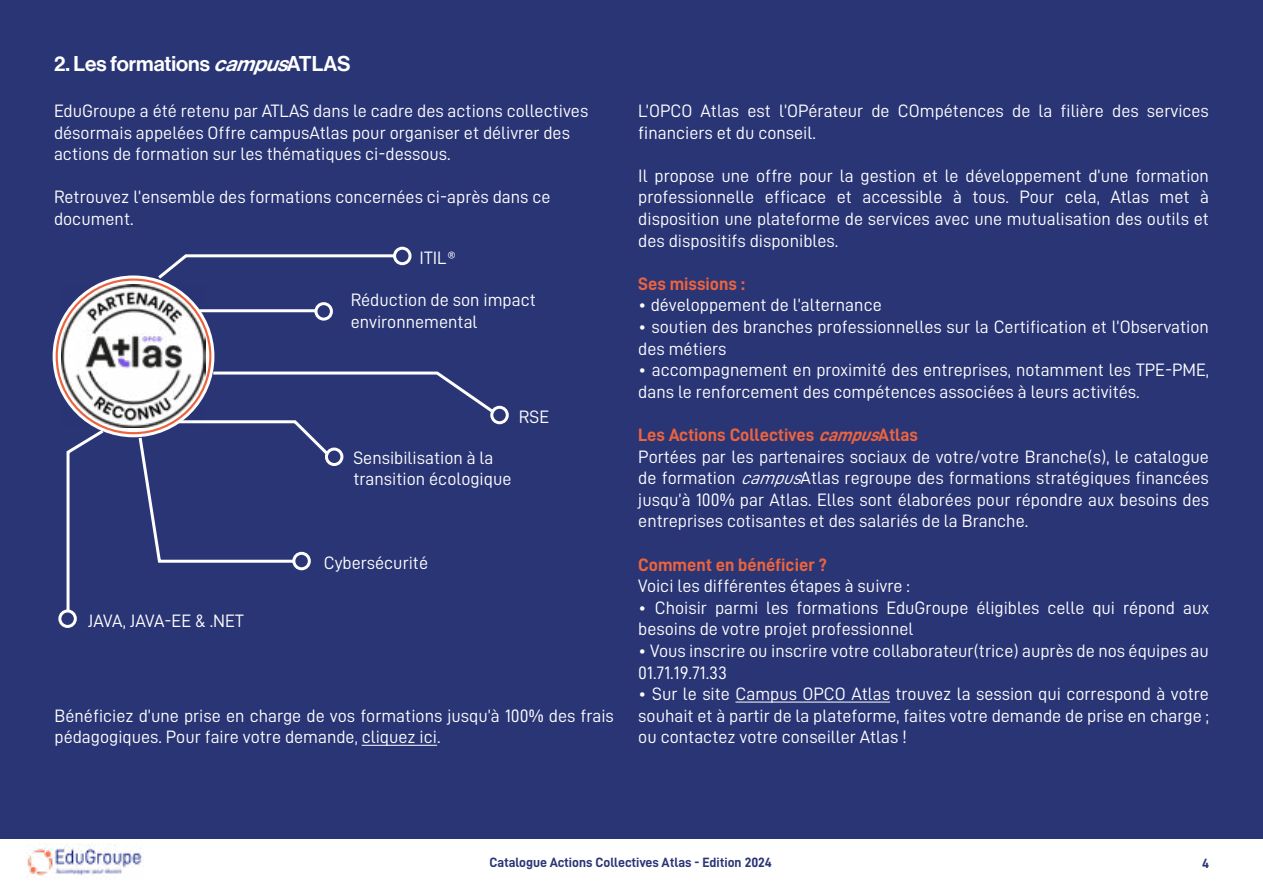
<style>
.page{position:relative;width:1263px;height:893px;background:#fff}
.page>*{position:absolute;margin:0;border:0;box-sizing:border-box;transform-origin:0 0}
.t1{font:21px "Neue Haas Display Mediu";color:#fff}
.t2{font:18px/21.6px "D DIN";color:#fff}
.t3{font:18px "D DIN Bold";color:#ec643e}
.t4{font:13.5px "D DIN Bold";color:#2a3576}
.s1{font-style:italic}
</style>
<div class="page">
<img style="left:27px;top:845px;width:115px;height:31px">
<div style="left:0;top:0;width:1263px;height:839px;background:#2a3576"></div>
<hr style="left:362px;top:745px;width:75px;height:1px;background:#fff">
<svg style="left:155px;top:254px;width:242px;height:28px"></svg>
<div style="left:393px;top:247px;width:18px;height:18px;border:3px solid #fff;border-radius:50%"></div>
<div style="left:490px;top:406px;width:19px;height:18px;border:3px solid #fff;border-radius:50%"></div>
<div style="left:292px;top:552px;width:19px;height:18px;border:3px solid #fff;border-radius:50%"></div>
<div style="left:58px;top:609px;width:19px;height:19px;border:3px solid #fff;border-radius:50%"></div>
<svg style="left:65px;top:428px;width:42px;height:186px"></svg>
<svg style="left:137px;top:370px;width:359px;height:194px"></svg>
<svg style="left:54px;top:277px;width:159px;height:159px"></svg>
<div style="left:53px;top:275px;width:161px;height:162px;border:3px solid #fff;border-radius:50%"></div>
<svg style="left:58px;top:281px;width:151px;height:151px"></svg>
<img style="left:62px;top:285px;width:143px;height:143px">
<div style="left:314px;top:302px;width:19px;height:19px;border:3px solid #fff;border-radius:50%"></div>
<hr style="left:198px;top:309px;width:118px;height:3px;background:#fff">
<hr style="left:735px;top:702px;width:155px;height:1px;background:#fff">
<p class="t1" style="left:54px;top:52px;width:298px">2. Les formations <span class="s1">campus</span>ATLAS</p>
<p class="t2" style="left:54px;top:100px;width:536px">EduGroupe a été retenu par ATLAS dans le cadre des actions collectives désormais appelées Offre campusAtlas pour organiser et délivrer des actions de formation sur les thématiques ci-dessous.</p>
<p class="t2" style="left:54px;top:186px;width:498px">Retrouvez l’ensemble des formations concernées ci-après dans ce document.</p>
<p class="t2" style="left:420px;top:247px;width:38px">ITIL®</p>
<p class="t2" style="left:351px;top:289px;width:187px">Réduction de son impact environnemental</p>
<p class="t2" style="left:88px;top:609px;width:157px">JAVA, JAVA-EE &amp; .NET</p>
<p class="t2" style="left:519px;top:406px;width:32px">RSE</p>
<p class="t2" style="left:353px;top:446px;width:160px">Sensibilisation à la transition écologique</p>
<p class="t2" style="left:324px;top:552px;width:106px">Cybersécurité</p>
<p class="t2" style="left:54px;top:705px;width:561px">Bénéficiez d’une prise en charge de vos formations jusqu’à 100% des frais pédagogiques. Pour faire votre demande, cliquez ici.</p>
<p class="t2" style="left:638px;top:100px;width:572px">L’OPCO Atlas est l’OPérateur de COmpétences de la filière des services financiers et du conseil.</p>
<p class="t2" style="left:638px;top:165px;width:572px;text-align:justify">Il propose une offre pour la gestion et le développement d’une formation professionnelle efficace et accessible à tous. Pour cela, Atlas met à disposition une plateforme de services avec une mutualisation des outils et des dispositifs disponibles.</p>
<p class="t3" style="left:638px;top:274px;width:108px">Ses missions :</p>
<p class="t2" style="left:638px;top:294px;width:245px">• développement de l’alternance</p>
<p class="t2" style="left:638px;top:316px;width:572px">• soutien des branches professionnelles sur la Certification et l’Observation des métiers</p>
<p class="t2" style="left:638px;top:359px;width:572px">• accompagnement en proximité des entreprises, notamment les TPE-PME, dans le renforcement des compétences associées à leurs activités.</p>
<p class="t3" style="left:638px;top:425px;width:281px">Les Actions Collectives <span class="s1">campus</span>Atlas</p>
<p class="t2" style="left:638px;top:445px;width:572px;text-align:justify">Portées par les partenaires sociaux de votre/votre Branche(s), le catalogue de formation <span class="s1">campus</span>Atlas regroupe des formations stratégiques financées jusqu’à 100% par Atlas. Elles sont élaborées pour répondre aux besoins des entreprises cotisantes et des salariés de la Branche.</p>
<p class="t3" style="left:638px;top:554px;width:190px">Comment en bénéficier ?</p>
<p class="t2" style="left:638px;top:575px;width:273px">Voici les différentes étapes à suivre :</p>
<p class="t2" style="left:638px;top:597px;width:572px">• Choisir parmi les formations EduGroupe éligibles celle qui répond aux besoins de votre projet professionnel</p>
<p class="t2" style="left:638px;top:640px;width:572px">• Vous inscrire ou inscrire votre collaborateur(trice) auprès de nos équipes au<br>01.71.19.71.33</p>
<p class="t2" style="left:638px;top:683px;width:572px;text-align:justify">• Sur le site Campus OPCO Atlas trouvez la session qui correspond à votre souhait et à partir de la plateforme, faites votre demande de prise en charge ; ou contactez votre conseiller Atlas !</p>
<p class="t4" style="left:489px;top:855px;width:284px">Catalogue Actions Collectives Atlas - Edition 2024</p>
<p class="t4" style="left:1202px;top:855px;width:9px">4</p>
</div>
